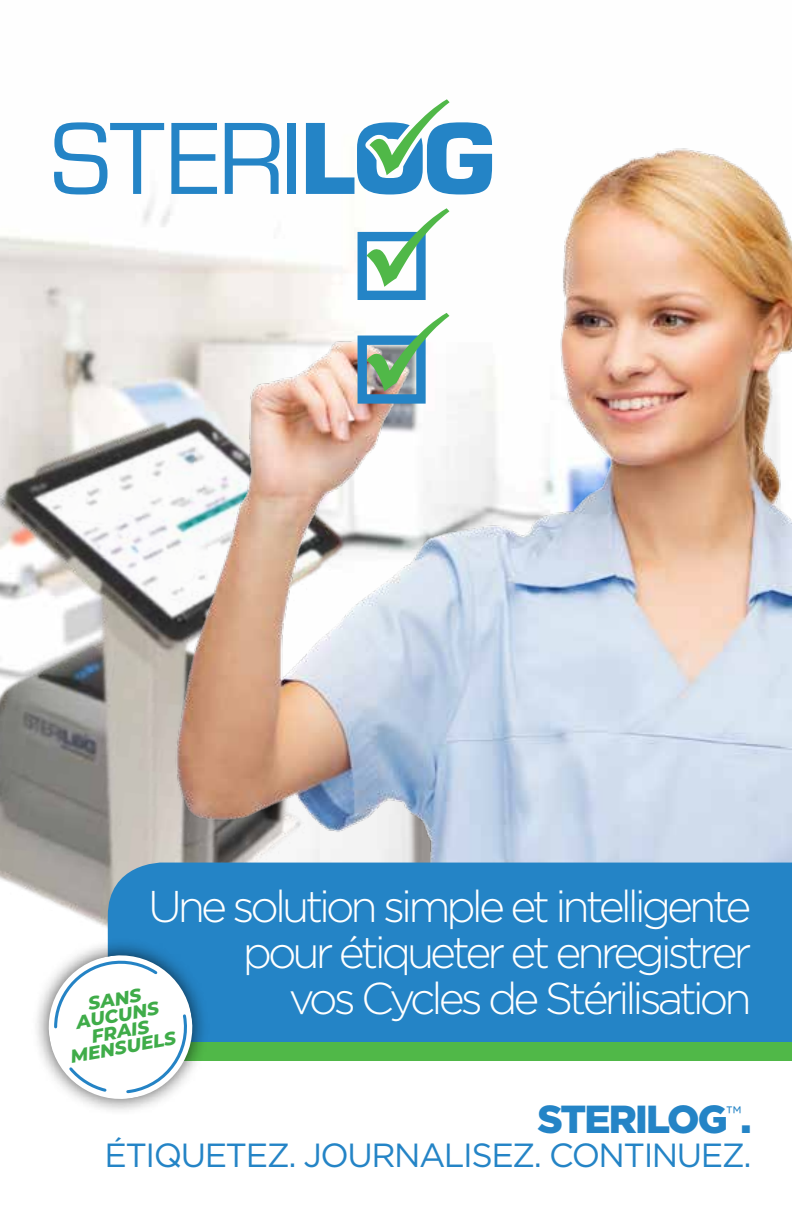
<style>
.page{position:relative;width:792px;height:1224px;background:#fff}
.page>*{position:absolute;margin:0;border:0;box-sizing:border-box;transform-origin:0 0}
.t1{font:300 44.4px/46px "Gotham";letter-spacing:-.09em;color:#fff;text-align:right}
.t2{font:900 39px "Gotham";letter-spacing:-.045em;color:#2484c6}
.t3{font:33.4px "Gotham";letter-spacing:-.045em;color:#2484c6}
.t4{font:italic 800 18.4px/16.2px "Montserrat";color:#3fac49;text-align:center}
</style>
<div class="page">
<img style="left:0;top:122px;width:258px;height:241px">
<img style="left:0;top:363px;width:172px;height:575px">
<svg style="left:53px;top:122px;width:111px;height:73px"></svg>
<svg style="left:171px;top:123px;width:1px;height:71px"></svg>
<svg style="left:306px;top:99px;width:169px;height:24px"></svg>
<img style="left:172px;top:123px;width:620px;height:740px">
<div style="left:358px;top:232px;width:68px;height:68px;border:9px solid #2484c6"></div>
<div style="left:358px;top:336px;width:68px;height:68px;border:9px solid #2484c6"></div>
<svg style="left:367px;top:208px;width:82px;height:79px"></svg>
<svg style="left:367px;top:313px;width:82px;height:78px"></svg>
<div style="left:108px;top:863px;width:684px;height:180px;background:#2484c6"></div>
<div style="left:108px;top:1043px;width:684px;height:18px;background:#50b848"></div>
<div style="left:31px;top:938px;width:179px;height:178px;background:#000;opacity:.7"></div>
<svg style="left:43px;top:950px;width:155px;height:155px"></svg>
<p class="t1" style="left:148px;top:883px;width:605px">Une solution simple et intelligente pour étiqueter et enregistrer<br>vos Cycles de Stérilisation</p>
<p class="t4" style="left:61px;top:1000px;width:109px;rotate:-10deg">SANS<br>AUCUNS<br>FRAIS<br>MENSUELS</p>
<p class="t2" style="left:538px;top:1092px;width:215px">STERILOG<sup>™</sup>.</p>
<p class="t3" style="left:105px;top:1134px;width:649px">ÉTIQUETEZ. JOURNALISEZ. CONTINUEZ.</p>
</div>
